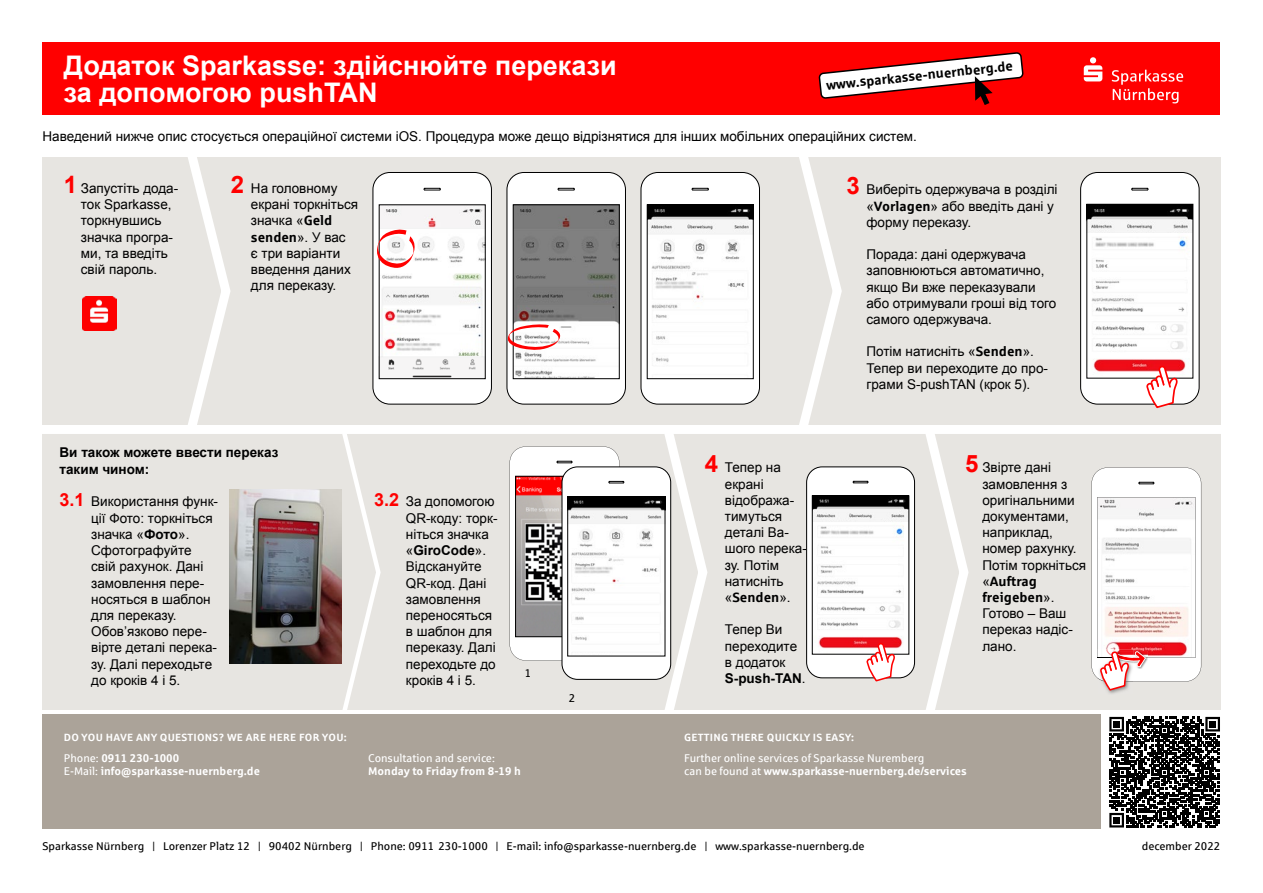
<style>
.page{position:relative;width:1263px;height:893px;background:#fff}
.page>*{position:absolute;margin:0;border:0;box-sizing:border-box;transform-origin:0 0}
.t1{font:700 27px/27px "Arial";color:#fff}
.t2{font:13.5px/16.2px "Arial";color:#000}
.t3{font:700 13.5px/16.2px "Sparkasse Rg";color:#000}
.t4{font:700 13.5px/16.2px "Arial";color:#000}
.t5{font:11.25px "Sparkasse Rg";color:#000}
.t6{font:11.25px/13.5px "Sparkasse Rg";color:#fff}
.t7{font:700 11.25px/13.5px "Sparkasse Rg";color:#fff}
.t8{font:700 10.5px "Sparkasse Rg";letter-spacing:.025em;color:#fff}
.s1{font-weight:700;font-size:24px;color:#f00}
.s2{font-family:"Sparkasse Rg";font-weight:700}
.s3{font-family:"Arial";font-weight:400}
.s4{font-weight:700;font-size:18px;color:#f00}
.s5{font-weight:700}
.s6{font-weight:400}
</style>
<div class="page">
<div style="left:43px;top:43px;width:1177px;height:72px;background:#f00"></div>
<div style="left:43px;top:157px;width:1178px;height:553px;background:#e7e5e1"></div>
<svg style="left:799px;top:157px;width:43px;height:268px"></svg>
<svg style="left:188px;top:157px;width:43px;height:268px"></svg>
<svg style="left:342px;top:434px;width:39px;height:276px"></svg>
<svg style="left:657px;top:434px;width:51px;height:276px"></svg>
<svg style="left:925px;top:434px;width:44px;height:276px"></svg>
<img style="left:230px;top:489px;width:112px;height:175px">
<div style="left:28px;top:425px;width:1225px;height:9px;background:#fff"></div>
<img style="left:82px;top:297px;width:34px;height:34px">
<div style="left:1080px;top:172px;width:119px;height:232px;background:#fff;border-radius:17px"></div>
<div style="left:1080px;top:172px;width:119px;height:232px;border:1px solid #000;border-radius:17px"></div>
<svg style="left:1131px;top:188px;width:17px;height:2px"></svg>
<img style="left:1089px;top:206px;width:102px;height:27px">
<img style="left:1091px;top:237px;width:97px;height:135px">
<div style="left:1087px;top:204px;width:106px;height:174px;border:1px solid #000"></div>
<svg style="left:1146px;top:364px;width:32px;height:45px"></svg>
<div style="left:807px;top:467px;width:107px;height:211px;background:#fff;border-radius:15px"></div>
<div style="left:806px;top:467px;width:109px;height:211px;border:1px solid #000;border-radius:15px"></div>
<svg style="left:853px;top:481px;width:15px;height:2px"></svg>
<img style="left:814px;top:498px;width:93px;height:24px">
<img style="left:817px;top:525px;width:87px;height:124px">
<div style="left:812px;top:496px;width:97px;height:158px;border:1px solid #000"></div>
<svg style="left:866px;top:641px;width:30px;height:41px"></svg>
<div style="left:373px;top:172px;width:118px;height:232px;background:#fff;border-radius:17px"></div>
<div style="left:373px;top:172px;width:119px;height:232px;border:1px solid #000;border-radius:17px"></div>
<svg style="left:424px;top:188px;width:16px;height:2px"></svg>
<img style="left:381px;top:207px;width:102px;height:170px">
<div style="left:507px;top:172px;width:118px;height:232px;background:#fff;border-radius:17px"></div>
<div style="left:507px;top:172px;width:119px;height:232px;border:1px solid #000;border-radius:17px"></div>
<svg style="left:558px;top:188px;width:16px;height:2px"></svg>
<img style="left:515px;top:207px;width:102px;height:98px">
<img style="left:515px;top:305px;width:102px;height:72px">
<div style="left:513px;top:205px;width:106px;height:174px;border:1px solid #000"></div>
<div style="left:641px;top:172px;width:118px;height:232px;background:#fff;border-radius:17px"></div>
<div style="left:641px;top:172px;width:119px;height:232px;border:1px solid #000;border-radius:17px"></div>
<img style="left:649px;top:207px;width:102px;height:155px">
<div style="left:647px;top:205px;width:106px;height:174px;border:1px solid #000"></div>
<svg style="left:692px;top:188px;width:17px;height:2px"></svg>
<div style="left:562px;top:467px;width:109px;height:212px;background:#fff;border-radius:16px"></div>
<div style="left:562px;top:467px;width:109px;height:212px;border:1px solid #000;border-radius:16px"></div>
<img style="left:624px;top:498px;width:39px;height:74px">
<div style="left:567px;top:496px;width:98px;height:160px;border:1px solid #000"></div>
<svg style="left:510px;top:446px;width:114px;height:215px"></svg>
<svg style="left:507px;top:324px;width:56px;height:27px"></svg>
<svg style="left:377px;top:229px;width:39px;height:40px"></svg>
<img style="left:1108px;top:692px;width:10px;height:2px">
<svg style="left:1091px;top:467px;width:110px;height:225px;background:#f2e5e4"></svg>
<svg style="left:819px;top:53px;width:204px;height:52px"></svg>
<svg style="left:1084px;top:57px;width:99px;height:46px"></svg>
<div style="left:43px;top:714px;width:1058px;height:115px;background:#aba399"></div>
<svg style="left:1109px;top:717px;width:111px;height:110px"></svg>
<div style="left:1113px;top:721px;width:7px;height:6px;background:#000"></div>
<div style="left:1209px;top:721px;width:7px;height:6px;background:#000"></div>
<div style="left:1113px;top:817px;width:7px;height:6px;background:#000"></div>
<h1 class="t1" style="left:64px;top:53px;width:554px">Додаток Sparkasse: здійснюйте перекази за допомогою pushTAN</h1>
<p class="t3" style="left:825px;top:77px;width:189px;rotate:-6deg">www.sparkasse-nuernberg.de</p>
<p class="t2" style="left:43px;top:128px;width:876px">Наведений нижче опис стосується операційної системи iOS. Процедура може дещо відрізнятися для інших мобільних операційних систем.</p>
<p class="t2" style="left:81px;top:180px;width:99px;text-indent:-17px"><span class="s1">1</span> Запустіть дода&shy;ток Sparkasse, торкнувшись значка програ&shy;ми, та введіть свій пароль.</p>
<p class="t2" style="left:251px;top:180px;width:109px;text-indent:-20px"><span class="s1">2</span> На головному екрані торкніться значка «<span class="s2">Geld</span></p>
<p class="t3" style="left:251px;top:228px;width:96px">senden<span class="s3">». У вас</span></p>
<p class="t2" style="left:251px;top:245px;width:101px">є три варіанти введення даних для переказу.</p>
<p class="t4" style="left:60px;top:445px;width:220px">Ви також можете ввести переказ таким чином:</p>
<p class="t2" style="left:91px;top:494px;width:128px;text-indent:-32px"><span class="s4">3.1</span> Використання функ&shy;ції Фото: торкніться значка «<span class="s5">Фото</span>».<br>Сфотографуйте свій рахунок. Дані замовлення пере&shy;носяться в шаблон для переказу.<br>Обов’язково пере&shy;вірте деталі перека&shy;зу. Далі переходьте до кроків 4 і 5.</p>
<p class="t2" style="left:406px;top:494px;width:93px;text-indent:-32px"><span class="s4">3.2</span> За допомогою<br>QR-коду: торк&shy;ніться значка «<span class="s5">GiroCode</span>».<br>Відскануйте<br>QR-код. Дані замовлення переносяться в шаблон для переказу. Далі переходьте до кроків 4 і 5.</p>
<p class="t5" style="left:525px;top:666px;width:8px">1</p>
<p class="t5" style="left:569px;top:691px;width:8px">2</p>
<p class="t2" style="left:725px;top:460px;width:84px;text-indent:-20px"><span class="s1">4</span> Тепер на екрані відобража&shy;тимуться деталі Ва&shy;шого перека&shy;зу. Потім натисніть</p>
<p class="t3" style="left:725px;top:589px;width:67px"><span class="s3">«</span>Senden<span class="s3">».</span></p>
<p class="t2" style="left:725px;top:622px;width:82px">Тепер Ви переходите в додаток<br><span class="s5">S-push-TAN</span>.</p>
<p class="t2" style="left:866px;top:182px;width:193px;text-indent:-20px"><span class="s1">3</span> Виберіть одержувача в розділі «<span class="s2">Vorlagen</span>» або введіть дані у форму переказу.</p>
<p class="t2" style="left:866px;top:246px;width:191px">Порада: дані одержувача заповнюються автоматично, якщо Ви вже переказували або отримували гроші від того самого одержувача.</p>
<p class="t2" style="left:866px;top:344px;width:183px">Потім натисніть «<span class="s2">Senden</span>».<br>Тепер ви переходите до про&shy;грами S-pushTAN (крок 5).</p>
<p class="t2" style="left:982px;top:460px;width:105px;text-indent:-17px"><span class="s1">5</span> Звірте дані замовлення з оригінальними документами, наприклад, номер рахунку.<br>Потім торкніться</p>
<p class="t3" style="left:982px;top:573px;width:74px"><span class="s3">«</span>Auftrag frei geben<span class="s3">».</span></p>
<p class="t2" style="left:982px;top:606px;width:92px">Готово – Ваш переказ надіс&shy;лано.</p>
<p class="t8" style="left:64px;top:730px;width:285px">DO YOU HAVE ANY QUESTIONS? WE ARE HERE FOR YOU:</p>
<p class="t7" style="left:64px;top:751px;width:198px"><span class="s6">Phone:</span> 0911 230-1000<br><span class="s6">E-Mail:</span> info@sparkasse-nuernberg.de</p>
<p class="t6" style="left:684px;top:751px;width:284px">Further online services of Sparkasse Nuremberg<br>can be found at <span class="s5">www.sparkasse-nuernberg.de/services</span></p>
<p class="t8" style="left:684px;top:730px;width:171px">GETTING THERE QUICKLY IS EASY:</p>
<p class="t6" style="left:368px;top:751px;width:128px">Consultation and service:</p>
<p class="t7" style="left:368px;top:764px;width:154px">Monday to Friday from 8-19 h</p>
<p class="t5" style="left:43px;top:840px;width:824px">Sparkasse Nürnberg | Lorenzer Platz 12 | 90402 Nürnberg | Phone: 0911 230-1000 | E-mail: info@sparkasse-nuernberg.de | www.sparkasse-nuernberg.de</p>
<p class="t5" style="left:1142px;top:840px;width:80px">december 2022</p>
</div>
